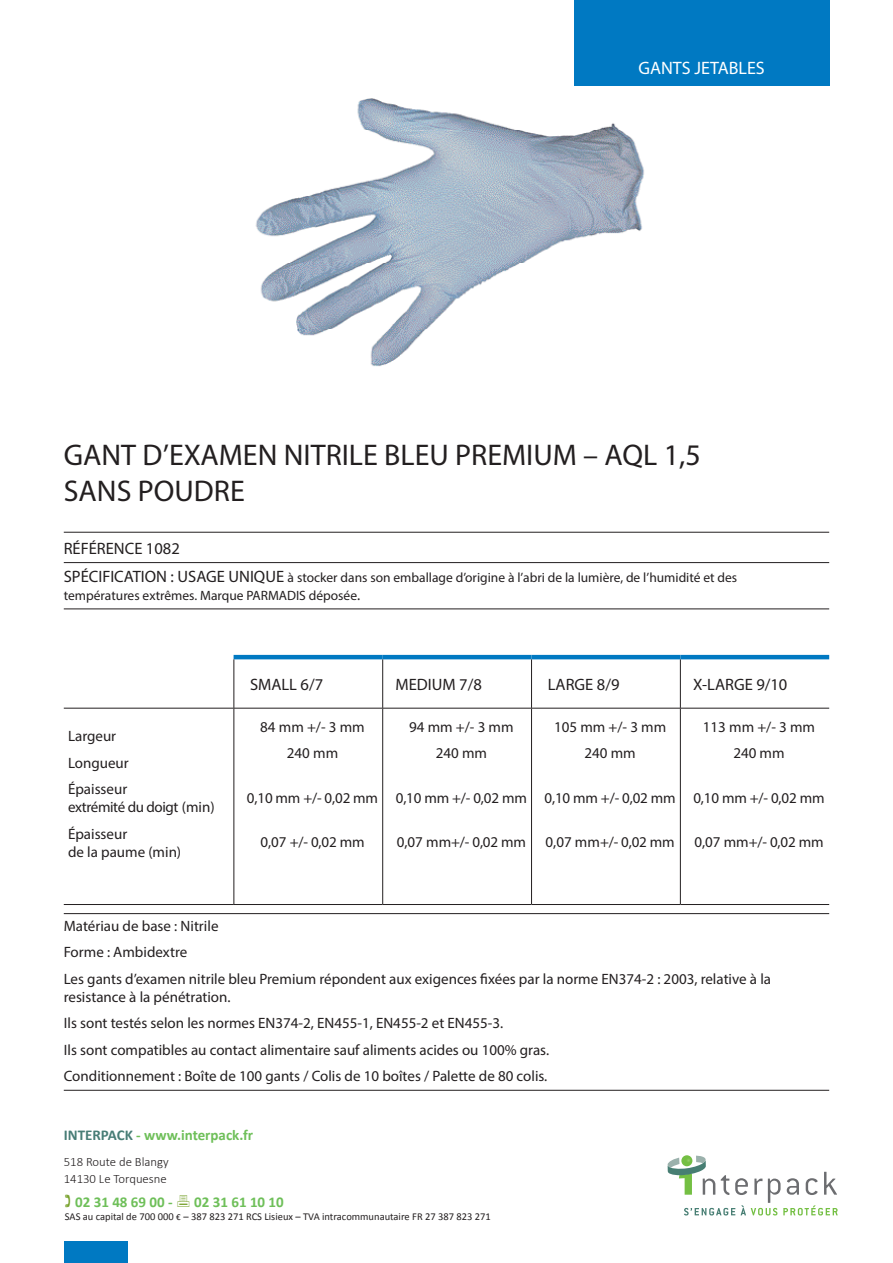
<style>
.page{position:relative;width:893px;height:1263px;background:#fff}
.page>*{position:absolute;margin:0;border:0;box-sizing:border-box;transform-origin:0 0}
.t1{font:30px/36px "Myriad Pro";color:#231f20}
.t2{font:18px "Myriad Pro";color:#fff}
.t3{font:16.5px "Myriad Pro";color:#231f20}
.t4{font:15px/26.5px "Myriad Pro";color:#231f20;text-align:center}
.t5{font:700 15px "Calibri";color:#6ebf59}
.t6{font:15px/26.5px "Myriad Pro";letter-spacing:-.025em;color:#231f20}
.t7{font:13.5px/18px "Myriad Pro";color:#231f20}
.t8{font:300 12.75px/17.2px "Calibri";color:#231f20}
.t9{font:10.5px "Calibri";color:#231f20}
.s1{font-size:16.5px}
.s2{font-size:15px}
.s3{color:#487d76}
.s4{font-size:9px}
</style>
<div class="page">
<div style="left:64px;top:1242px;width:64px;height:21px;background:#0079c2"></div>
<svg style="left:668px;top:1155px;width:170px;height:60px"></svg>
<img style="left:255px;top:85px;width:450px;height:281px">
<hr style="left:64px;top:532px;width:765px;height:1px;background:#231f20">
<hr style="left:64px;top:562px;width:765px;height:1px;background:#231f20">
<hr style="left:64px;top:609px;width:765px;height:1px;background:#231f20">
<hr style="left:234px;top:655px;width:149px;height:4px;background:#0079c2">
<hr style="left:383px;top:655px;width:148px;height:4px;background:#0079c2">
<hr style="left:531px;top:655px;width:149px;height:4px;background:#0079c2">
<hr style="left:680px;top:655px;width:149px;height:4px;background:#0079c2">
<hr style="left:382px;top:708px;width:1px;height:196px;background:#231f20">
<hr style="left:531px;top:708px;width:1px;height:196px;background:#231f20">
<hr style="left:234px;top:708px;width:149px;height:1px;background:#231f20">
<hr style="left:383px;top:708px;width:148px;height:1px;background:#231f20">
<hr style="left:531px;top:708px;width:149px;height:1px;background:#231f20">
<hr style="left:680px;top:708px;width:149px;height:1px;background:#231f20">
<hr style="left:234px;top:659px;width:1px;height:49px;background:#231f20">
<hr style="left:382px;top:659px;width:1px;height:49px;background:#231f20">
<hr style="left:531px;top:659px;width:1px;height:49px;background:#231f20">
<hr style="left:234px;top:708px;width:1px;height:196px;background:#231f20">
<hr style="left:64px;top:708px;width:170px;height:1px;background:#231f20">
<hr style="left:64px;top:904px;width:170px;height:1px;background:#231f20">
<hr style="left:234px;top:904px;width:149px;height:1px;background:#231f20">
<hr style="left:383px;top:904px;width:148px;height:1px;background:#231f20">
<hr style="left:531px;top:904px;width:149px;height:1px;background:#231f20">
<hr style="left:680px;top:904px;width:149px;height:1px;background:#231f20">
<hr style="left:680px;top:659px;width:1px;height:49px;background:#231f20">
<hr style="left:680px;top:708px;width:1px;height:196px;background:#231f20">
<hr style="left:64px;top:913px;width:765px;height:1px;background:#231f20">
<hr style="left:64px;top:1090px;width:765px;height:1px;background:#231f20">
<div style="left:574px;top:0;width:255px;height:85px;background:#0079c2"></div>
<p class="t2" style="left:638px;top:57px;width:128px">GANTS JETABLES</p>
<h1 class="t1" style="left:64px;top:436px;width:638px">GANT D’EXAMEN NITRILE BLEU PREMIUM – AQL 1,5<br>SANS POUDRE</h1>
<p class="t3" style="left:64px;top:538px;width:118px">RÉFÉRENCE 1082</p>
<p class="t7" style="left:64px;top:568px;width:675px"><span class="s1">SPÉCIFICATION : USAGE UNIQUE</span> à stocker dans son emballage d’origine à l’abri de la lumière, de l’humidité et des températures extrêmes. Marque PARMADIS déposée<span class="s2">.</span></p>
<p class="t4" style="left:68px;top:723px;width:62px;text-align:left">Largeur<br>Longueur<br>Épaisseur</p>
<p class="t6" style="left:68px;top:794px;width:148px">extrémité du doigt (min)<br>Épaisseur</p>
<p class="t4" style="left:68px;top:838px;width:115px">de la paume (min)</p>
<p class="t3" style="left:250px;top:674px;width:74px">SMALL 6/7</p>
<p class="t3" style="left:395px;top:674px;width:88px">MEDIUM 7/8</p>
<p class="t3" style="left:548px;top:674px;width:73px">LARGE 8/9</p>
<p class="t3" style="left:693px;top:674px;width:96px">X-LARGE 9/10</p>
<p class="t4" style="left:260px;top:713px;width:106px">84 mm +/- 3 mm<br>240 mm</p>
<p class="t4" style="left:247px;top:784px;width:133px">0,10 mm +/- 0,02 mm</p>
<p class="t4" style="left:260px;top:829px;width:106px">0,07 +/- 0,02 mm</p>
<p class="t4" style="left:409px;top:713px;width:106px">94 mm +/- 3 mm<br>240 mm</p>
<p class="t4" style="left:396px;top:784px;width:133px">0,10 mm +/- 0,02 mm</p>
<p class="t4" style="left:397px;top:829px;width:131px">0,07 mm+/- 0,02 mm</p>
<p class="t4" style="left:554px;top:713px;width:114px">105 mm +/- 3 mm<br>240 mm</p>
<p class="t4" style="left:545px;top:784px;width:133px">0,10 mm +/- 0,02 mm</p>
<p class="t4" style="left:546px;top:829px;width:131px">0,07 mm+/- 0,02 mm</p>
<p class="t4" style="left:703px;top:713px;width:114px">113 mm +/- 3 mm<br>240 mm</p>
<p class="t4" style="left:693px;top:784px;width:133px">0,10 mm +/- 0,02 mm</p>
<p class="t4" style="left:694px;top:829px;width:131px">0,07 mm+/- 0,02 mm</p>
<p class="t4" style="left:64px;top:912px;width:709px;text-align:left">Matériau de base : Nitrile<br>Forme : Ambidextre<br>Les gants d’examen nitrile bleu Premium répondent aux exigences fixées par la norme EN374-2 : 2003, relative à la</p>
<p class="t4" style="left:64px;top:983px;width:487px;text-align:left">resistance à la pénétration.<br>Ils sont testés selon les normes EN374-2, EN455-1, EN455-2 et EN455-3.<br>Ils sont compatibles au contact alimentaire sauf aliments acides ou 100% gras.<br>Conditionnement : Boîte de 100 gants / Colis de 10 boîtes / Palette de 80 colis.</p>
<p class="t5" style="left:64px;top:1126px;width:191px"><span class="s3">INTERPACK</span> - www.interpack.fr</p>
<p class="t8" style="left:64px;top:1153px;width:106px">518 Route de Blangy<br>14130 Le Torquesne</p>
<p class="t5" style="left:75px;top:1193px;width:99px">02 31 48 69 00 -</p>
<p class="t5" style="left:194px;top:1193px;width:91px">02 31 61 10 10</p>
<p class="t9" style="left:65px;top:1210px;width:427px">SAS au capital de 700 000 <span class="s4">€</span> – 387 823 271 RCS Lisieux – TVA intracommunautaire FR 27 387 823 271</p>
</div>
